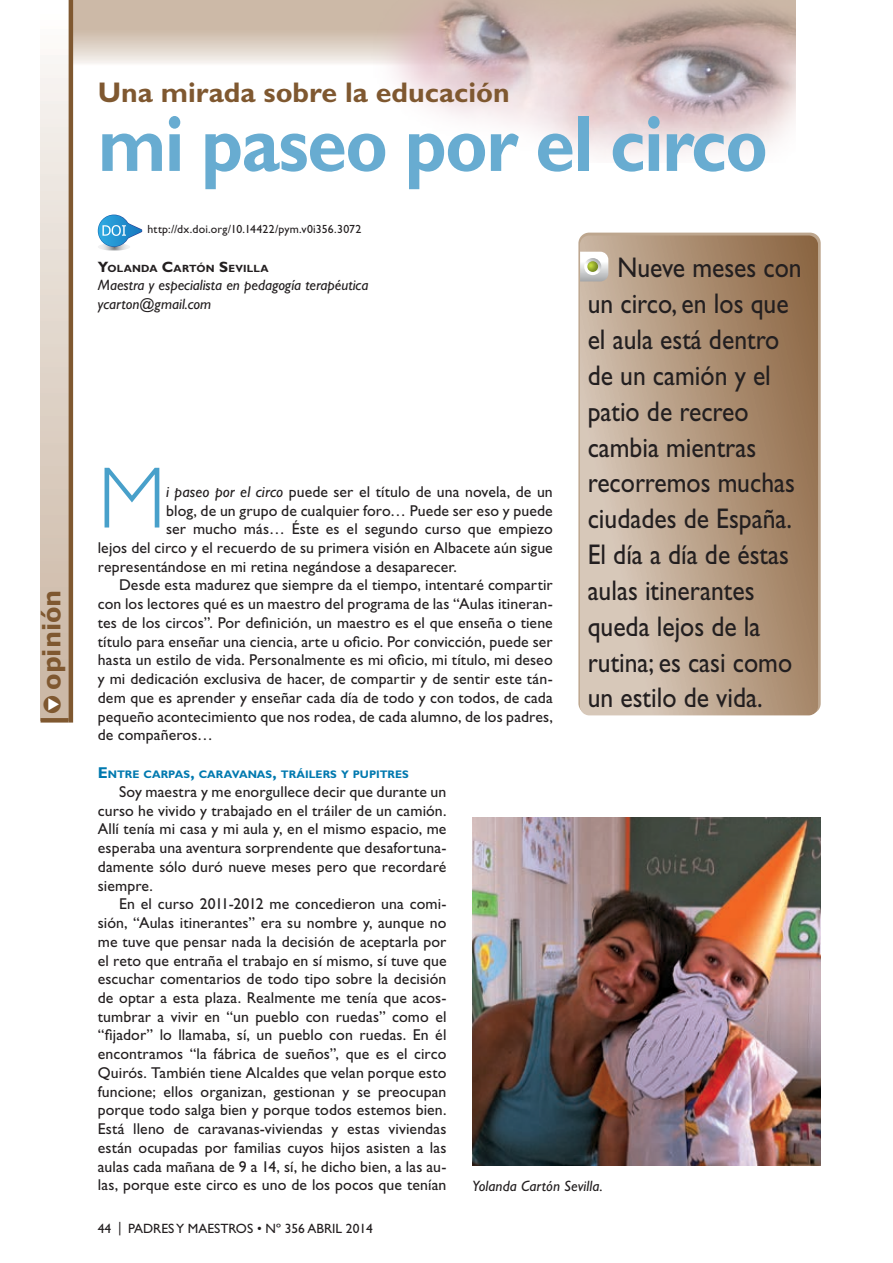
<style>
.page{position:relative;width:893px;height:1263px;background:#fff}
.page>*{position:absolute;margin:0;border:0;box-sizing:border-box;transform-origin:0 0}
.t1{font:300 87.6px "Gill Sans Std";color:#48a0ca}
.t2{font:700 79.5px "Gill Sans Std";letter-spacing:-.02em;color:#68acd1;scale:.9 1}
.t3{font:28.5px/35.8px "Gill Sans Std";color:#231f20;scale:.9 1}
.t4{font:700 28.5px "Gill Sans Std";color:#7f5830}
.t5{font:700 24px "Verdana";color:#7f5830}
.t6{font:15.75px/18.8px "Gill Sans Std";letter-spacing:.005em;color:#231f20;text-align:justify}
.t7{font:italic 15px/18.8px "Gill Sans Std";color:#231f20}
.t8{font:13.5px "Gill Sans Std";color:#231f20}
.t9{font:11.85px "Gill Sans Std";letter-spacing:.02em;color:#231f20}
.t10{font:700 10.95px "Gill Sans Std";color:#0079af}
.t11{font:700 10.5px "Gill Sans Std";letter-spacing:.02em;color:#231f20}
.s1{color:#fff}
.s2{font-size:15px}
.s3{font-style:italic}
.s4{font-size:15.75px}
</style>
<div class="page">
<svg style="left:73px;top:0;width:92px;height:118px"></svg>
<img style="left:165px;top:0;width:630px;height:157px">
<div style="left:41px;top:0;width:30px;height:720px;background:linear-gradient(to bottom,#fcfaf9,#c8b3a0)"></div>
<hr style="left:41px;top:718px;width:28px;height:4px;background:#7f5830">
<hr style="left:69px;top:0;width:4px;height:722px;background:#7f5830">
<svg style="left:98px;top:215px;width:44px;height:35px"></svg>
<div style="left:578px;top:233px;width:243px;height:481px;background:#bda68e;border-radius:11px"></div>
<svg style="left:580px;top:235px;width:238px;height:480px"></svg>
<svg style="left:580px;top:252px;width:28px;height:29px"></svg>
<img style="left:472px;top:817px;width:349px;height:348px">
<h3 class="t5" style="left:35px;top:714px;width:126px;rotate:-90deg"><span class="s1">▼</span>● opinión</h3>
<h3 class="t4" style="left:98px;top:76px;width:413px">Una mirada sobre la educación</h3>
<h2 class="t2" style="left:98px;top:97px;width:746px">mi paseo por el circo</h2>
<p class="t9" style="left:148px;top:222px;width:215px">http://dx.doi.org/10.14422/pym.v0i356.3072</p>
<h3 class="t3" style="left:588px;top:250px;width:239px;text-indent:30px">Nueve meses con un circo, en los que el aula está dentro de un camión y el patio de recreo cambia mientras recorremos muchas ciudades de España.<br>El día a día de éstas aulas itinerantes queda lejos de la rutina; es casi como un estilo de vida.</h3>
<p class="t11" style="left:98px;top:262px;width:172px"><span class="s2">Y</span>OLANDA <span class="s2">C</span>ARTÓN <span class="s2">S</span>EVILLA</p>
<p class="t7" style="left:98px;top:276px;width:272px">Maestra y especialista en pedagogía terapéutica ycarton@gmail.com</p>
<h1 class="t1" style="left:98px;top:449px;width:70px">M</h1>
<p class="t6" style="left:166px;top:482px;width:388px"><span class="s3">i paseo por el circo</span> puede ser el título de una novela, de un</p>
<p class="t6" style="left:166px;top:501px;width:388px">blog, de un grupo de cualquier foro… Puede ser eso y puede</p>
<p class="t6" style="left:166px;top:520px;width:388px">ser mucho más… Éste es el segundo curso que empiezo</p>
<p class="t6" style="left:98px;top:538px;width:456px">lejos del circo y el recuerdo de su primera visión en Albacete aún sigue</p>
<p class="t6" style="left:98px;top:557px;width:361px">representándose en mi retina negándose a desaparecer.</p>
<p class="t6" style="left:119px;top:576px;width:435px">Desde esta madurez que siempre da el tiempo, intentaré compartir</p>
<p class="t6" style="left:98px;top:595px;width:456px">con los lectores qué es un maestro del programa de las “Aulas itineran-</p>
<p class="t6" style="left:98px;top:613px;width:456px">tes de los circos”. Por definición, un maestro es el que enseña o tiene</p>
<p class="t6" style="left:98px;top:632px;width:456px">título para enseñar una ciencia, arte u oficio. Por convicción, puede ser</p>
<p class="t6" style="left:98px;top:651px;width:456px">hasta un estilo de vida. Personalmente es mi oficio, mi título, mi deseo</p>
<p class="t6" style="left:98px;top:670px;width:456px">y mi dedicación exclusiva de hacer, de compartir y de sentir este tán-</p>
<p class="t6" style="left:98px;top:688px;width:457px">dem que es aprender y enseñar cada día de todo y con todos, de cada</p>
<p class="t6" style="left:98px;top:707px;width:457px">pequeño acontecimiento que nos rodea, de cada alumno, de los padres,</p>
<p class="t6" style="left:98px;top:726px;width:117px">de compañeros…</p>
<p class="t10" style="left:98px;top:768px;width:313px"><span class="s4">E</span> NTRE CARPAS<span class="s4">,</span> CARAVANAS<span class="s4">,</span> TRÁILERS Y PUPITRES</p>
<p class="t6" style="left:98px;top:782px;width:350px;text-indent:21px">Soy maestra y me enorgullece decir que durante un curso he vivido y trabajado en el tráiler de un camión.<br>Allí tenía mi casa y mi aula y, en el mismo espacio, me esperaba una aventura sorprendente que desafortuna&shy;damente sólo duró nueve meses pero que recordaré siempre.</p>
<p class="t6" style="left:98px;top:895px;width:350px;text-indent:21px">En el curso 2011-2012 me concedieron una comi&shy;sión, “Aulas itinerantes” era su nombre y, aunque no me tuve que pensar nada la decisión de aceptarla por el reto que entraña el trabajo en sí mismo, sí tuve que escuchar comentarios de todo tipo sobre la decisión de optar a esta plaza. Realmente me tenía que acos&shy;tumbrar a vivir en “un pueblo con ruedas” como el “fijador” lo llamaba, sí, un pueblo con ruedas. En él encontramos “la fábrica de sueños”, que es el circo Quirós. También tiene Alcaldes que velan porque esto funcione; ellos organizan, gestionan y se preocupan porque todo salga bien y porque todos estemos bien.<br>Está lleno de caravanas-viviendas y estas viviendas están ocupadas por familias cuyos hijos asisten a las aulas cada mañana de 9 a 14, sí, he dicho bien, a las au&shy;las, porque este circo es uno de los pocos que tenían</p>
<p class="t7" style="left:472px;top:1176px;width:132px">Yolanda Cartón Sevilla.</p>
<p class="t8" style="left:98px;top:1221px;width:277px">44 | PADRES Y MAESTROS • Nº 356 ABRIL 2014</p>
</div>
